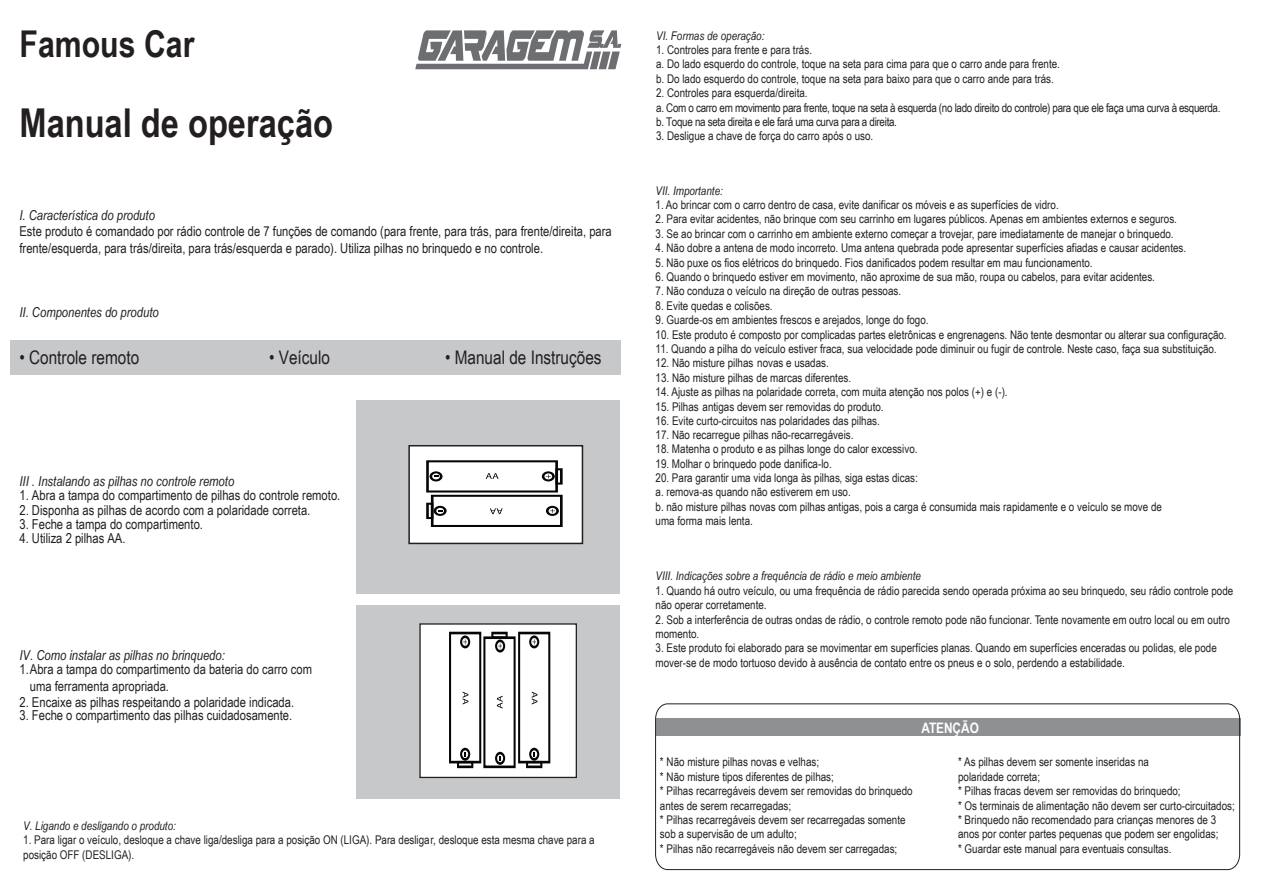
<style>
.page{position:relative;width:1263px;height:893px;background:#fff}
.page>*{position:absolute;margin:0;border:0;box-sizing:border-box;transform-origin:0 0}
.t1{font:700 39.75px "Arial Narrow";color:#231f20}
.t2{font:700 36.9px "Arial Narrow";color:#231f20}
.t3{font:18.75px "Arial Narrow";color:#231f20}
.t4{font:700 14.4px "Arial Narrow";color:#fff}
.t5{font:13.65px/16.5px "Arial Narrow";color:#231f20}
.t6{font:italic 13.65px "Arial Narrow";color:#231f20}
.t7{font:12px/14.4px "Arial Narrow";color:#231f20}
.t8{font:12px/14.4px "Arial Narrow";letter-spacing:-.025em;color:#231f20}
.t9{font:italic 12px "Arial Narrow";color:#231f20}
</style>
<div class="page">
<div style="left:356px;top:400px;width:264px;height:194px;background:#c7c8ca"></div>
<div style="left:408px;top:445px;width:175px;height:99px;background:#fff;border:2px solid #231f20"></div>
<div style="left:356px;top:605px;width:264px;height:193px;background:#c7c8ca"></div>
<div style="left:10px;top:340px;width:611px;height:35px;background:#c7c8ca"></div>
<div style="left:419px;top:623px;width:158px;height:155px;background:#fff;border:1px solid #231f20"></div>
<svg style="left:655px;top:703px;width:585px;height:167px"></svg>
<svg style="left:415px;top:30px;width:206px;height:39px"></svg>
<svg style="left:426px;top:460px;width:137px;height:67px"></svg>
<svg style="left:449px;top:632px;width:101px;height:136px"></svg>
<h2 class="t2" style="left:20px;top:16px;width:176px">Famous Car</h2>
<h1 class="t1" style="left:20px;top:93px;width:315px">Manual de operação</h1>
<p class="t6" style="left:19px;top:205px;width:137px">I. Característica do produto</p>
<p class="t5" style="left:19px;top:223px;width:594px">Este produto é comandado por rádio controle de 7 funções de comando (para frente, para trás, para frente/direita, para frente/esquerda, para trás/direita, para trás/esquerda e parado). Utiliza pilhas no brinquedo e no controle.</p>
<p class="t6" style="left:20px;top:303px;width:141px">II. Componentes do produto</p>
<h3 class="t3" style="left:20px;top:344px;width:121px">• Controle remoto</h3>
<h3 class="t3" style="left:269px;top:344px;width:62px">• Veículo</h3>
<h3 class="t3" style="left:445px;top:344px;width:158px">• Manual de Instruções</h3>
<p class="t6" style="left:19px;top:471px;width:216px">III . Instalando as pilhas no controle remoto</p>
<p class="t5" style="left:19px;top:487px;width:322px">1. Abra a tampa do compartimento de pilhas do controle remoto.</p>
<p class="t5" style="left:19px;top:501px;width:292px">2. Disponha as pilhas de acordo com a polaridade correta.</p>
<p class="t5" style="left:19px;top:515px;width:185px">3. Feche a tampa do compartimento.</p>
<p class="t5" style="left:19px;top:530px;width:108px">4. Utiliza 2 pilhas AA.</p>
<p class="t6" style="left:19px;top:645px;width:207px">IV. Como instalar as pilhas no brinquedo:</p>
<p class="t5" style="left:30px;top:677px;width:141px">uma ferramenta apropriada.</p>
<p class="t5" style="left:19px;top:693px;width:276px">2. Encaixe as pilhas respeitando a polaridade indicada.</p>
<p class="t5" style="left:19px;top:707px;width:274px">3. Feche o compartimento das pilhas cuidadosamente.</p>
<p class="t5" style="left:19px;top:661px;width:294px">1.Abra a tampa do compartimento da bateria do carro com</p>
<p class="t9" style="left:23px;top:817px;width:154px">V. Ligando e desligando o produto:</p>
<p class="t7" style="left:23px;top:832px;width:573px">1. Para ligar o veículo, desloque a chave liga/desliga para a posição ON (LIGA). Para desligar, desloque esta mesma chave para a posição OFF (DESLIGA).</p>
<p class="t9" style="left:656px;top:27px;width:110px">VI. Formas de operação:</p>
<p class="t7" style="left:656px;top:42px;width:405px">1. Controles para frente e para trás.<br>a. Do lado esquerdo do controle, toque na seta para cima para que o carro ande para frente. b. Do lado esquerdo do controle, toque na seta para baixo para que o carro ande para trás.</p>
<p class="t8" style="left:656px;top:85px;width:566px">2. Controles para esquerda/direita.<br>a. Com o carro em movimento para frente, toque na seta à esquerda (no lado direito do controle) para que ele faça uma curva à esquerda. b. Toque na seta direita e ele fará uma curva para a direita.</p>
<p class="t7" style="left:656px;top:129px;width:219px">3. Desligue a chave de força do carro após o uso.</p>
<p class="t9" style="left:656px;top:182px;width:69px">VII. Importante:</p>
<p class="t7" style="left:656px;top:197px;width:405px">1. Ao brincar com o carro dentro de casa, evite danificar os móveis e as superfícies de vidro.</p>
<p class="t7" style="left:656px;top:211px;width:523px">2. Para evitar acidentes, não brinque com seu carrinho em lugares públicos. Apenas em ambientes externos e seguros.</p>
<p class="t7" style="left:656px;top:226px;width:520px">3. Se ao brincar com o carrinho em ambiente externo começar a trovejar, pare imediatamente de manejar o brinquedo.</p>
<p class="t7" style="left:656px;top:240px;width:532px">4. Não dobre a antena de modo incorreto. Uma antena quebrada pode apresentar superfícies afiadas e causar acidentes.</p>
<p class="t7" style="left:656px;top:255px;width:439px">5. Não puxe os fios elétricos do brinquedo. Fios danificados podem resultar em mau funcionamento.</p>
<p class="t7" style="left:656px;top:269px;width:501px">6. Quando o brinquedo estiver em movimento, não aproxime de sua mão, roupa ou cabelos, para evitar acidentes.</p>
<p class="t7" style="left:656px;top:283px;width:247px">7. Não conduza o veículo na direção de outras pessoas.</p>
<p class="t7" style="left:656px;top:298px;width:119px">8. Evite quedas e colisões.</p>
<p class="t7" style="left:656px;top:312px;width:274px">9. Guarde-os em ambientes frescos e arejados, longe do fogo.</p>
<p class="t7" style="left:656px;top:327px;width:573px">10. Este produto é composto por complicadas partes eletrônicas e engrenagens. Não tente desmontar ou alterar sua configuração.</p>
<p class="t7" style="left:656px;top:341px;width:563px">11. Quando a pilha do veículo estiver fraca, sua velocidade pode diminuir ou fugir de controle. Neste caso, faça sua substituição.</p>
<p class="t7" style="left:656px;top:355px;width:175px">12. Não misture pilhas novas e usadas.</p>
<p class="t7" style="left:656px;top:370px;width:197px">13. Não misture pilhas de marcas diferentes.</p>
<p class="t7" style="left:656px;top:384px;width:354px">14. Ajuste as pilhas na polaridade correta, com muita atenção nos polos (+) e (-).</p>
<p class="t7" style="left:656px;top:399px;width:230px">15. Pilhas antigas devem ser removidas do produto.</p>
<p class="t7" style="left:656px;top:413px;width:226px">16. Evite curto-circuitos nas polaridades das pilhas.</p>
<p class="t7" style="left:656px;top:427px;width:199px">17. Não recarregue pilhas não-recarregáveis.</p>
<p class="t7" style="left:655px;top:441px;width:263px">18. Matenha o produto e as pilhas longe do calor excessivo.</p>
<p class="t7" style="left:655px;top:456px;width:178px">19. Molhar o brinquedo pode danifica-lo.</p>
<p class="t7" style="left:655px;top:470px;width:508px">20. Para garantir uma vida longa às pilhas, siga estas dicas:<br>a. remova-as quando não estiverem em uso.<br>b. não misture pilhas novas com pilhas antigas, pois a carga é consumida mais rapidamente e o veículo se move de uma forma mais lenta.</p>
<p class="t9" style="left:655px;top:568px;width:267px">VIII. Indicações sobre a frequência de rádio e meio ambiente</p>
<p class="t7" style="left:655px;top:583px;width:579px">1. Quando há outro veículo, ou uma frequência de rádio parecida sendo operada próxima ao seu brinquedo, seu rádio controle pode não operar corretamente.</p>
<p class="t7" style="left:655px;top:612px;width:576px">2. Sob a interferência de outras ondas de rádio, o controle remoto pode não funcionar. Tente novamente em outro local ou em outro momento.</p>
<p class="t7" style="left:655px;top:640px;width:563px">3. Este produto foi elaborado para se movimentar em superfícies planas. Quando em superfícies enceradas ou polidas, ele pode mover-se de modo tortuoso devido à ausência de contato entre os pneus e o solo, perdendo a estabilidade.</p>
<p class="t4" style="left:921px;top:717px;width:59px">ATENÇÃO</p>
<p class="t7" style="left:660px;top:755px;width:254px">* Não misture pilhas novas e velhas;<br>* Não misture tipos diferentes de pilhas;<br>* Pilhas recarregáveis devem ser removidas do brinquedo antes de serem recarregadas;<br>* Pilhas recarregáveis devem ser recarregadas somente sob a supervisão de um adulto;<br>* Pilhas não recarregáveis não devem ser carregadas;</p>
<p class="t7" style="left:958px;top:755px;width:278px">* As pilhas devem ser somente inseridas na<br>polaridade correta;<br>* Pilhas fracas devem ser removidas do brinquedo;<br>* Os terminais de alimentação não devem ser curto-circuitados; * Brinquedo não recomendado para crianças menores de 3 anos por conter partes pequenas que podem ser engolidas;<br>* Guardar este manual para eventuais consultas.</p>
</div>
